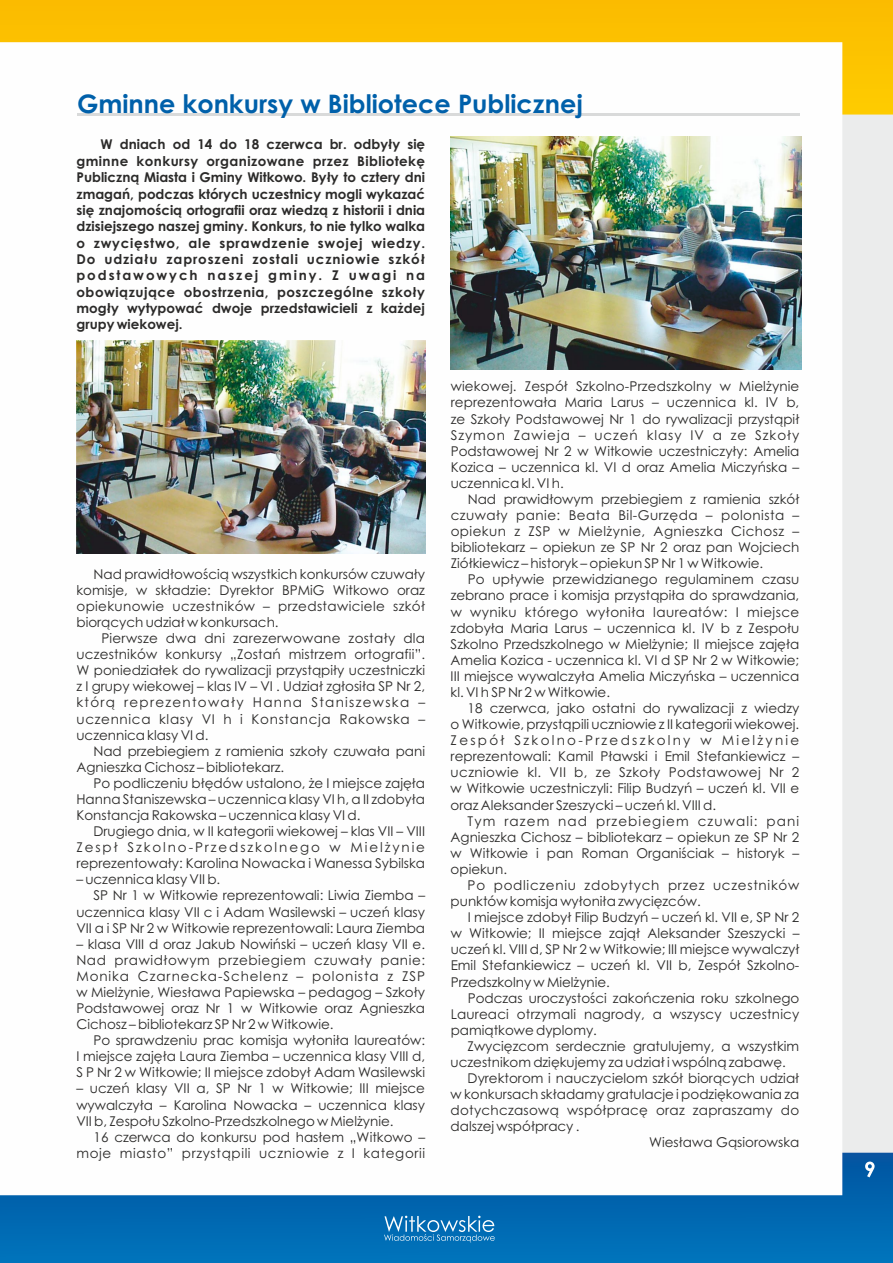
<style>
.page{position:relative;width:893px;height:1263px;background:#fff}
.page>*{position:absolute;margin:0;border:0;box-sizing:border-box;transform-origin:0 0}
.t1{font:700 25.5px "Century Gothic";color:#0060aa}
.t2{font:13.5px/16px "Century Gothic";color:#2b2a29;text-align:justify}
.t3{font:700 13.5px/16.4px "Century Gothic";color:#2b2a29;text-align:justify}
.t4{font:13.5px/16px "Century Gothic";letter-spacing:.045em;color:#2b2a29;text-align:right}
.t5{font:13.5px/16px "Century Gothic";letter-spacing:.055em;color:#2b2a29}
.t6{font:13.5px "Century Gothic";letter-spacing:.02em;color:#2b2a29}
</style>
<div class="page">
<img style="left:0;top:0;width:893px;height:1263px">
<svg style="left:865px;top:1161px;width:10px;height:16px"></svg>
<svg style="left:384px;top:1216px;width:111px;height:26px;background:#3388c2"></svg>
<div style="left:451px;top:679px;width:349px;height:495px;background:#fefefe"></div>
<hr style="left:77px;top:114px;width:723px;height:2px;background:#d9dada">
<img style="left:76px;top:341px;width:349px;height:213px">
<img style="left:451px;top:136px;width:350px;height:234px">
<h1 class="t1" style="left:77px;top:94px;width:507px">Gminne konkursy w Bibliotece Publicznej</h1>
<p class="t3" style="left:76px;top:138px;width:350px;text-indent:24px">W dniach od 14 do 18 czerwca br. odbyły się gminne konkursy organizowane przez Bibliotekę Publiczną Miasta i Gminy Witkowo. Były to cztery dni zmagań, podczas których uczestnicy mogli wykazać się znajomością ortografii oraz wiedzą z historii i dnia dzisiejszego naszej gminy. Konkurs, to nie tylko walka o zwycięstwo, ale sprawdzenie swojej wiedzy.<br>Do udziału zaproszeni zostali uczniowie szkół podstawowych naszej gminy. Z uwagi na obowiązujące obostrzenia, poszczególne szkoły mogły wytypować dwoje przedstawicieli z każdej grupy wiekowej.</p>
<p class="t2" style="left:76px;top:567px;width:350px;text-indent:17px">Nad prawidłowością wszystkich konkursów czuwały komisje, w składzie: Dyrektor BPMiG Witkowo oraz opiekunowie uczestników – przedstawiciele szkół biorących udział w konkursach.</p>
<p class="t2" style="left:76px;top:631px;width:350px;text-indent:25px">Pierwsze dwa dni zarezerwowane zostały dla uczestników konkursy „Zostań mistrzem ortografii”.<br>W poniedziałek do rywalizacji przystąpiły uczestniczki z I grupy wiekowej – klas IV – VI . Udział zgłosiła SP Nr 2, którą reprezentowały Hanna Staniszewska – uczennica klasy VI h i Konstancja Rakowska – uczennica klasy VI d.</p>
<p class="t2" style="left:76px;top:744px;width:350px;text-indent:17px">Nad przebiegiem z ramienia szkoły czuwała pani<br>Agnieszka Cichosz – bibliotekarz.</p>
<p class="t2" style="left:76px;top:776px;width:350px;text-indent:17px">Po podliczeniu błędów ustalono, że I miejsce zajęła Hanna Staniszewska – uczennica klasy VI h, a II zdobyła Konstancja Rakowska – uczennica klasy VI d.</p>
<p class="t2" style="left:76px;top:824px;width:350px;text-indent:17px">Drugiego dnia, w II kategorii wiekowej – klas VII – VIII Zespł Szkolno-Przedszkolnego w Mielżynie reprezentowały: Karolina Nowacka i Wanessa Sybilska</p>
<p class="t2" style="left:76px;top:873px;width:145px">– uczennica klasy VII b.</p>
<p class="t2" style="left:76px;top:889px;width:350px;text-indent:17px">SP Nr 1 w Witkowie reprezentowali: Liwia Ziemba – uczennica klasy VII c i Adam Wasilewski – uczeń klasy VII a i SP Nr 2 w Witkowie reprezentowali: Laura Ziemba</p>
<p class="t2" style="left:76px;top:937px;width:350px">– klasa VIII d oraz Jakub Nowiński – uczeń klasy VII e.<br>Nad prawidłowym przebiegiem czuwały panie:<br>Monika Czarnecka-Schelenz – polonista z ZSP w Mielżynie, Wiesława Papiewska – pedagog – Szkoły Podstawowej oraz Nr 1 w Witkowie oraz Agnieszka Cichosz – bibliotekarz SP Nr 2 w Witkowie.</p>
<p class="t2" style="left:76px;top:1033px;width:350px;text-indent:17px">Po sprawdzeniu prac komisja wyłoniła laureatów:<br>I miejsce zajęła Laura Ziemba – uczennica klasy VIII d, S P Nr 2 w Witkowie; II miejsce zdobył Adam Wasilewski</p>
<p class="t2" style="left:76px;top:1082px;width:350px">– uczeń klasy VII a, SP Nr 1 w Witkowie; III miejsce wywalczyła – Karolina Nowacka – uczennica klasy VII b, Zespołu Szkolno-Przedszkolnego w Mielżynie.</p>
<p class="t4" style="left:77px;top:1130px;width:350px">16 czerwca do konkursu pod hasłem „Witkowo – moje miasto” przystąpili uczniowie z I kategorii</p>
<p class="t2" style="left:451px;top:380px;width:350px">wiekowej. Zespół Szkolno-Przedszkolny w Mielżynie reprezentowała Maria Larus – uczennica kl. IV b, ze Szkoły Podstawowej Nr 1 do rywalizacji przystąpił Szymon Zawieja – uczeń klasy IV a ze Szkoły Podstawowej Nr 2 w Witkowie uczestniczyły: Amelia Kozica – uczennica kl. VI d oraz Amelia Miczyńska – uczennica kl. VI h.</p>
<p class="t2" style="left:451px;top:492px;width:350px;text-indent:17px">Nad prawidłowym przebiegiem z ramienia szkół czuwały panie: Beata Bil-Gurzęda – polonista – opiekun z ZSP w Mielżynie, Agnieszka Cichosz – bibliotekarz – opiekun ze SP Nr 2 oraz pan Wojciech Ziółkiewicz – historyk – opiekun SP Nr 1 w Witkowie.</p>
<p class="t2" style="left:451px;top:573px;width:350px;text-indent:17px">Po upływie przewidzianego regulaminem czasu zebrano prace i komisja przystąpiła do sprawdzania, w wyniku którego wyłoniła laureatów: I miejsce zdobyła Maria Larus – uczennica kl. IV b z Zespołu Szkolno Przedszkolnego w Mielżynie; II miejsce zajęła Amelia Kozica - uczennica kl. VI d SP Nr 2 w Witkowie; III miejsce wywalczyła Amelia Miczyńska – uczennica kl. VI h SP Nr 2 w Witkowie.</p>
<p class="t2" style="left:451px;top:701px;width:350px;text-indent:17px">18 czerwca, jako ostatni do rywalizacji z wiedzy o Witkowie, przystąpili uczniowie z II kategorii wiekowej.<br>Zespół Szkolno-Przedszkolny w Mielżynie reprezentowali: Kamil Pławski i Emil Stefankiewicz – uczniowie kl. VII b, ze Szkoły Podstawowej Nr 2 w Witkowie uczestniczyli: Filip Budzyń – uczeń kl. VII e oraz Aleksander Szeszycki – uczeń kl. VIII d.</p>
<p class="t2" style="left:451px;top:814px;width:350px;text-indent:17px">Tym razem nad przebiegiem czuwali: pani Agnieszka Cichosz – bibliotekarz – opiekun ze SP Nr 2 w Witkowie i pan Roman Organiściak – historyk – opiekun.</p>
<p class="t5" style="left:451px;top:878px;width:350px;text-indent:17px">Po podliczeniu zdobytych przez uczestników punktów komisja wyłoniła zwycięzców.</p>
<p class="t2" style="left:451px;top:910px;width:350px;text-indent:17px">I miejsce zdobył Filip Budzyń – uczeń kl. VII e, SP Nr 2 w Witkowie; II miejsce zajął Aleksander Szeszycki – uczeń kl. VIII d, SP Nr 2 w Witkowie; III miejsce wywalczył Emil Stefankiewicz – uczeń kl. VII b, Zespół Szkolno-Przedszkolny w Mielżynie.</p>
<p class="t2" style="left:451px;top:991px;width:350px;text-indent:17px">Podczas uroczystości zakończenia roku szkolnego Laureaci otrzymali nagrody, a wszyscy uczestnicy pamiątkowe dyplomy.</p>
<p class="t2" style="left:468px;top:1039px;width:333px">Zwycięzcom serdecznie gratulujemy, a wszystkim</p>
<p class="t2" style="left:451px;top:1055px;width:337px">uczestnikom dziękujemy za udział i wspólną zabawę.</p>
<p class="t2" style="left:468px;top:1071px;width:333px">Dyrektorom i nauczycielom szkół biorących udział</p>
<p class="t2" style="left:451px;top:1087px;width:350px">w konkursach składamy gratulacje i podziękowania za</p>
<p class="t6" style="left:451px;top:1105px;width:350px">dotychczasową współpracę oraz zapraszamy do</p>
<p class="t2" style="left:451px;top:1119px;width:130px">dalszej współpracy .</p>
<p class="t2" style="left:649px;top:1136px;width:152px">Wiesława Gąsiorowska</p>
</div>
